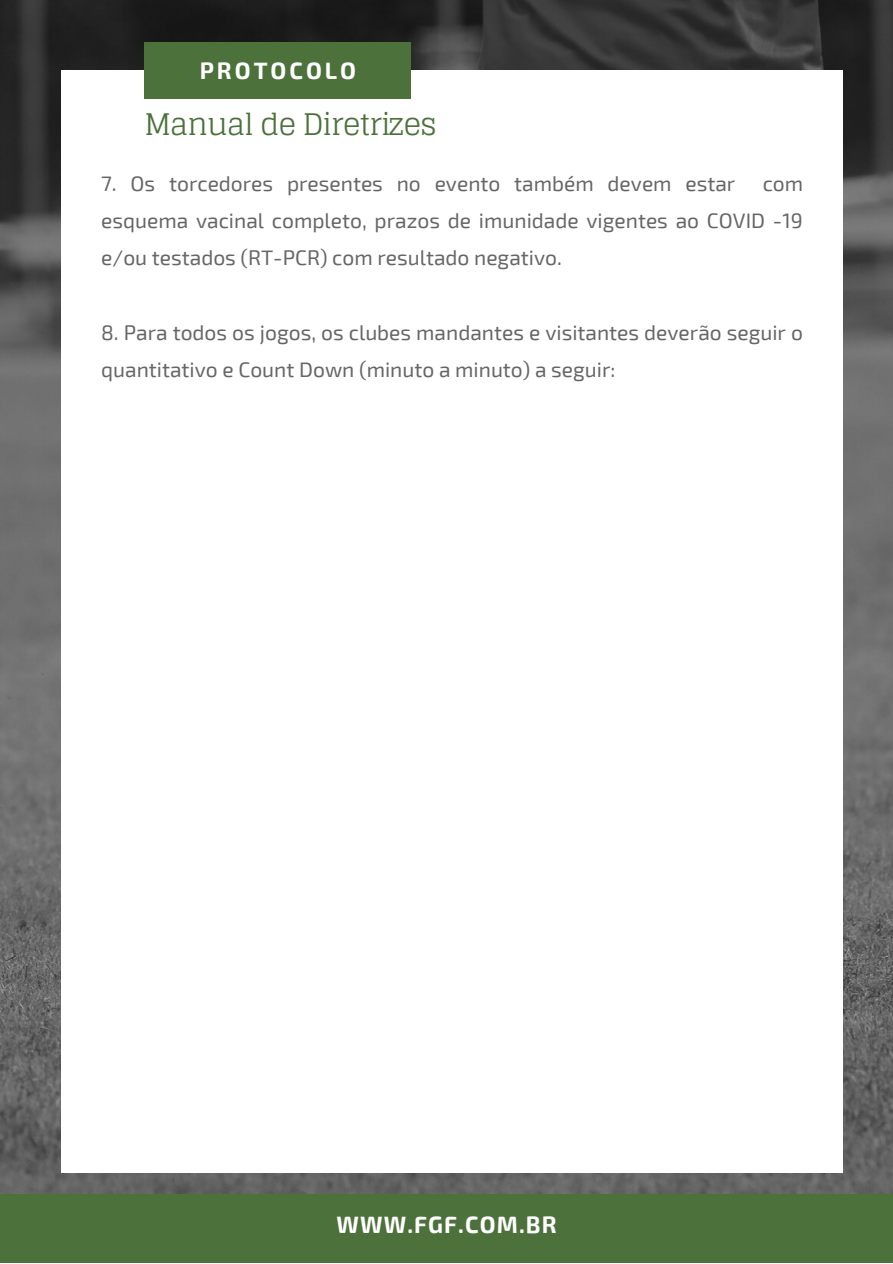
<style>
.page{position:relative;width:893px;height:1264px;background:#fff}
.page>*{position:absolute;margin:0;border:0;box-sizing:border-box;transform-origin:0 0}
.t1{font:29.7px "Glegoo";letter-spacing:-.03em;color:#4c713b}
.t2{font:700 23.1px "Exo 2";letter-spacing:.05em;color:#fff}
.t3{font:700 23.1px "Exo 2";letter-spacing:.13em;color:#fff}
.t4{font:21px/37px "Exo 2";color:#666;text-align:justify}
</style>
<div class="page">
<img style="left:0;top:0;width:892px;height:1194px">
<div style="left:61px;top:71px;width:782px;height:1101px;background:#fff"></div>
<div style="left:144px;top:42px;width:267px;height:57px;background:#4c713b"></div>
<div style="left:0;top:1194px;width:892px;height:68px;background:#4c713b"></div>
<p class="t3" style="left:200px;top:56px;width:158px">PROTOCOLO</p>
<h1 class="t1" style="left:144px;top:107px;width:294px">Manual de Diretrizes</h1>
<p class="t4" style="left:101px;top:164px;width:635px">7. Os torcedores presentes no evento também devem estar</p>
<p class="t4" style="left:101px;top:164px;width:703px;text-indent:661px">com esquema vacinal completo, prazos de imunidade vigentes ao COVID -19 e/ou testados (RT-PCR) com resultado negativo.</p>
<p class="t4" style="left:101px;top:313px;width:703px">8. Para todos os jogos, os clubes mandantes e visitantes deverão seguir o quantitativo e Count Down (minuto a minuto) a seguir:</p>
<p class="t2" style="left:336px;top:1209px;width:222px">WWW.FGF.COM.BR</p>
</div>
